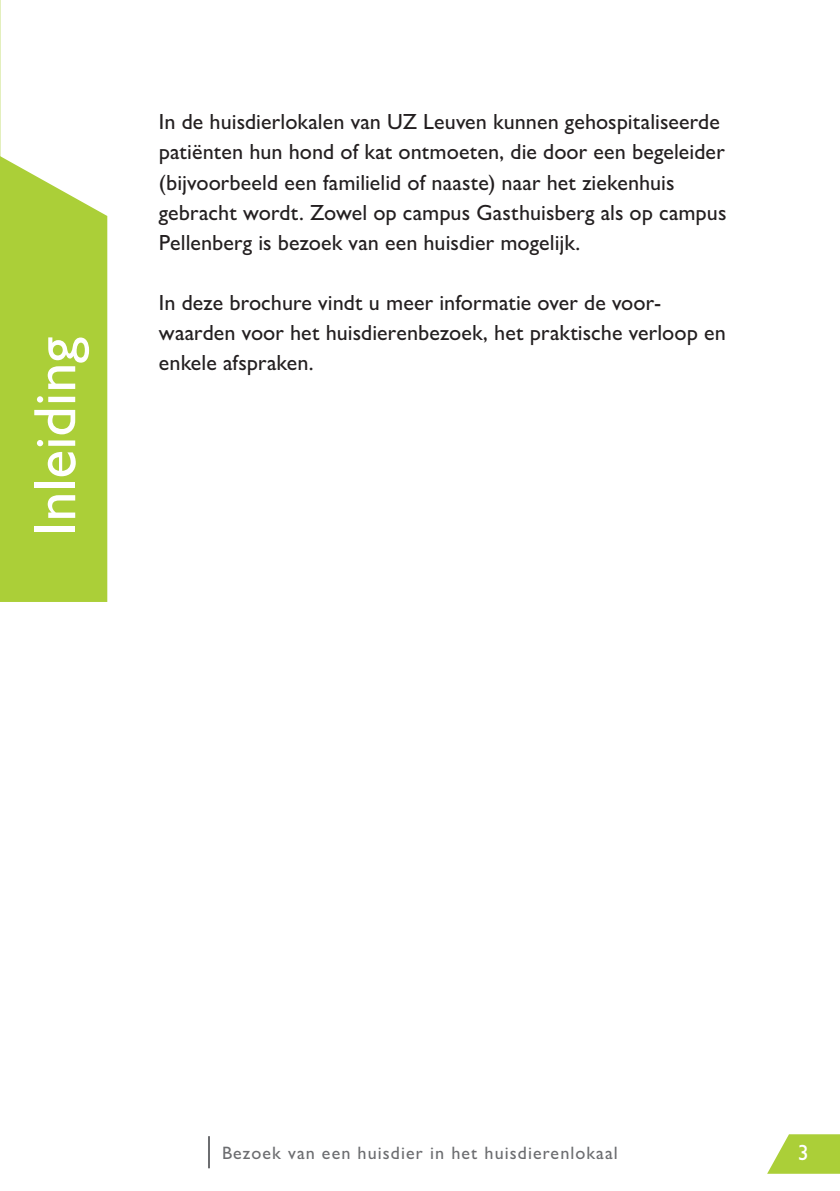
<style>
.page{position:relative;width:840px;height:1191px;background:#fff}
.page>*{position:absolute;margin:0;border:0;box-sizing:border-box;transform-origin:0 0}
.t1{font:500 60px "Gill Sans Nova";color:#fff}
.t2{font:500 22px/30px "Gill Sans Nova";letter-spacing:.005em;color:#231f20}
.t3{font:500 22px "Gill Sans Nova";color:#fff}
.t4{font:500 18px "Gill Sans Nova";letter-spacing:.06em;color:#6c6d70}
</style>
<div class="page">
<svg style="left:767px;top:1134px;width:72px;height:39px"></svg>
<hr style="left:208px;top:1136px;width:2px;height:32px;background:#6c6d70">
<svg style="left:0;top:0;width:1px;height:156px"></svg>
<div style="left:0;top:156px;width:107px;height:446px;background:#abcf38"></div>
<h1 class="t1" style="left:18px;top:536px;width:201px;rotate:-90deg">Inleiding</h1>
<p class="t2" style="left:159px;top:107px;width:568px">In de huisdierlokalen van UZ Leuven kunnen gehospitaliseerde patiënten hun hond of kat ontmoeten, die door een begeleider (bijvoorbeeld een familielid of naaste) naar het ziekenhuis gebracht wordt. Zowel op campus Gasthuisberg als op campus Pellenberg is bezoek van een huisdier mogelijk.</p>
<p class="t2" style="left:159px;top:287px;width:568px">In deze brochure vindt u meer informatie over de voor&shy;waarden voor het huisdierenbezoek, het praktische verloop en enkele afspraken.</p>
<p class="t4" style="left:222px;top:1141px;width:397px">Bezoek van een huisdier in het huisdierenlokaal</p>
<p class="t3" style="left:797px;top:1138px;width:12px">3</p>
</div>
